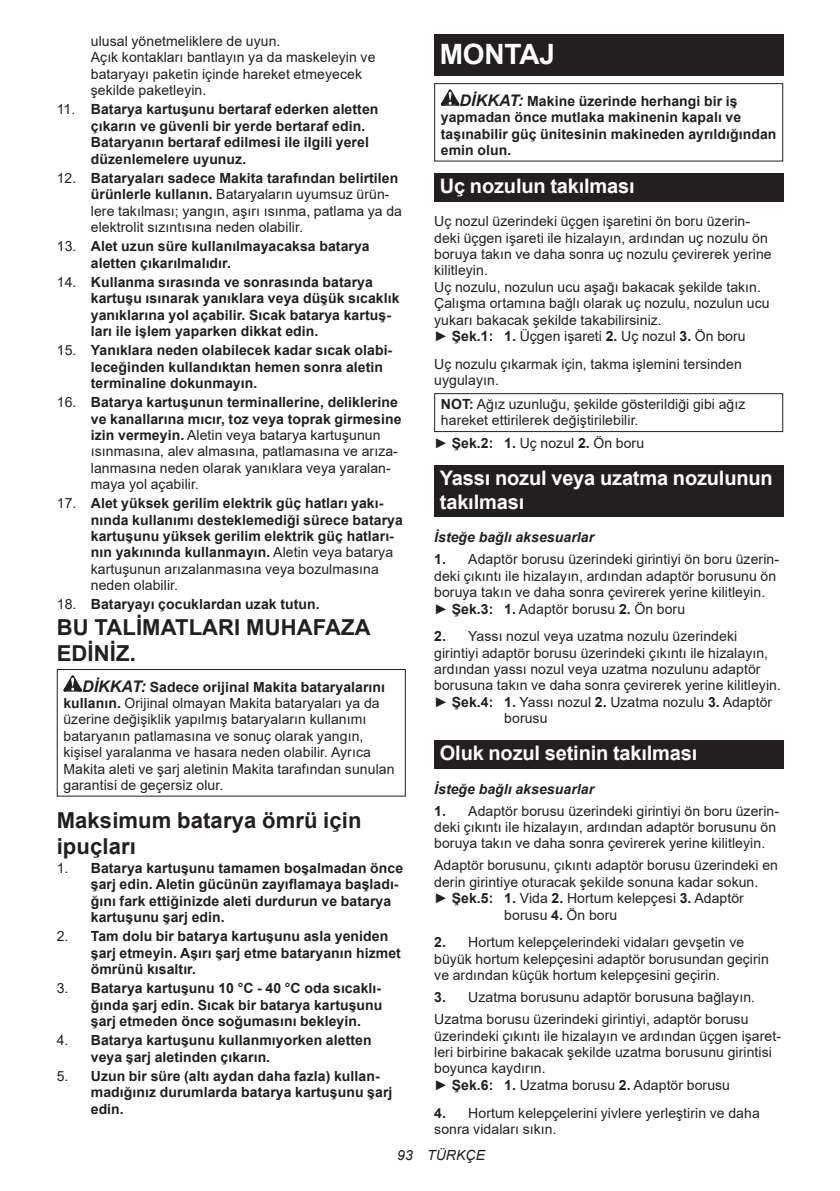
<style>
.page{position:relative;width:840px;height:1191px;background:#fff}
.page>*{position:absolute;margin:0;border:0;box-sizing:border-box;transform-origin:0 0}
.t1{font:700 28px "Arial";letter-spacing:-.01em;color:#fff}
.t2{font:700 22px/25.8px "Arial";letter-spacing:.005em;color:#231f20}
.t3{font:700 20px/23.4px "Arial";letter-spacing:-.01em;color:#fff}
.t4{font:14px/16.4px "Arial";letter-spacing:.005em;color:#231f20}
.t5{font:700 14px/16.4px "Arial";letter-spacing:.005em;color:#231f20}
.t6{font:italic 700 14px "Arial";letter-spacing:.005em;color:#231f20}
.t7{font:italic 14px "Arial";letter-spacing:.005em;color:#231f20}
.s1{font-weight:400}
.s2{font-weight:700}
.s3{font-weight:700;font-style:italic;font-size:16px}
.s4{font-style:italic;font-size:16px}
</style>
<div class="page">
<svg style="left:63px;top:675px;width:19px;height:16px"></svg>
<div style="left:57px;top:669px;width:348px;height:127px;border:1px solid #231f20"></div>
<div style="left:434px;top:34px;width:348px;height:41px;background:#231f20"></div>
<svg style="left:440px;top:89px;width:19px;height:17px"></svg>
<div style="left:434px;top:83px;width:348px;height:79px;border:1px solid #231f20"></div>
<div style="left:434px;top:173px;width:348px;height:28px;background:#231f20"></div>
<div style="left:434px;top:393px;width:348px;height:39px;border:1px solid #231f20"></div>
<div style="left:434px;top:465px;width:348px;height:52px;background:#231f20"></div>
<div style="left:434px;top:740px;width:348px;height:28px;background:#231f20"></div>
<p class="t4" style="left:91px;top:33px;width:286px">ulusal yönetmeliklere de uyun.<br>Açık kontakları bantlayın ya da maskeleyin ve bataryayı paketin içinde hareket etmeyecek şekilde paketleyin.</p>
<p class="t5" style="left:91px;top:101px;width:289px;text-indent:-34px"><span class="s1">11.</span> Batarya kartuşunu bertaraf ederken aletten çıkarın ve güvenli bir yerde bertaraf edin.<br>Bataryanın bertaraf edilmesi ile ilgili yerel düzenlemelere uyunuz.</p>
<p class="t4" style="left:91px;top:170px;width:312px;text-indent:-34px">12. <span class="s2">Bataryaları sadece Makita tarafından belirtilen ürünlerle kullanın.</span> Bataryaların uyumsuz ürün&shy;lere takılması; yangın, aşırı ısınma, patlama ya da elektrolit sızıntısına neden olabilir.</p>
<p class="t5" style="left:91px;top:238px;width:280px;text-indent:-34px"><span class="s1">13.</span> Alet uzun süre kullanılmayacaksa batarya aletten çıkarılmalıdır.</p>
<p class="t5" style="left:91px;top:274px;width:310px;text-indent:-34px"><span class="s1">14.</span> Kullanma sırasında ve sonrasında batarya kartuşu ısınarak yanıklara veya düşük sıcaklık yanıklarına yol açabilir. Sıcak batarya kartuş&shy;ları ile işlem yaparken dikkat edin.</p>
<p class="t5" style="left:91px;top:342px;width:303px;text-indent:-34px"><span class="s1">15.</span> Yanıklara neden olabilecek kadar sıcak olabi&shy;leceğinden kullandıktan hemen sonra aletin terminaline dokunmayın.</p>
<p class="t4" style="left:91px;top:394px;width:312px;text-indent:-34px">16. <span class="s2">Batarya kartuşunun terminallerine, deliklerine ve kanallarına mıcır, toz veya toprak girmesine izin vermeyin.</span> Aletin veya batarya kartuşunun ısınmasına, alev almasına, patlamasına ve arıza&shy;lanmasına neden olarak yanıklara veya yaralan&shy;maya yol açabilir.</p>
<p class="t5" style="left:91px;top:495px;width:313px;text-indent:-34px"><span class="s1">17.</span> Alet yüksek gerilim elektrik güç hatları yakı&shy;nında kullanımı desteklemediği sürece batarya kartuşunu yüksek gerilim elektrik güç hatları&shy;nın yakınında kullanmayın. <span class="s1">Aletin veya batarya kartuşunun arızalanmasına veya bozulmasına neden olabilir.</span></p>
<p class="t5" style="left:57px;top:596px;width:264px"><span class="s1">18.</span> Bataryayı çocuklardan uzak tutun.</p>
<h2 class="t2" style="left:57px;top:615px;width:315px">BU TALİMATLARI MUHAFAZA<br>EDİNİZ.</h2>
<p class="t4" style="left:63px;top:678px;width:332px;text-indent:19px"><span class="s3">DİKKAT:</span> <span class="s2">Sadece orijinal Makita bataryalarını kullanın.</span> Orijinal olmayan Makita bataryaları ya da üzerine değişiklik yapılmış bataryaların kullanımı bataryanın patlamasına ve sonuç olarak yangın, kişisel yaralanma ve hasara neden olabilir. Ayrıca Makita aleti ve şarj aletinin Makita tarafından sunulan garantisi de geçersiz olur.</p>
<h2 class="t2" style="left:57px;top:807px;width:306px">Maksimum batarya ömrü için ipuçları</h2>
<p class="t5" style="left:91px;top:860px;width:314px;text-indent:-34px"><span class="s1">1.</span> Batarya kartuşunu tamamen boşalmadan önce şarj edin. Aletin gücünün zayıflamaya başladı&shy;ğını fark ettiğinizde aleti durdurun ve batarya kartuşunu şarj edin.</p>
<p class="t5" style="left:91px;top:928px;width:311px;text-indent:-34px"><span class="s1">2.</span> Tam dolu bir batarya kartuşunu asla yeniden şarj etmeyin. Aşırı şarj etme bataryanın hizmet ömrünü kısaltır.</p>
<p class="t5" style="left:91px;top:980px;width:293px;text-align:justify;text-indent:-34px"><span class="s1">3.</span> Batarya kartuşunu 10 °C - 40 °C oda sıcaklı&shy;ğında şarj edin. Sıcak bir batarya kartuşunu şarj etmeden önce soğumasını bekleyin.</p>
<p class="t5" style="left:91px;top:1032px;width:282px;text-indent:-34px"><span class="s1">4.</span> Batarya kartuşunu kullanmıyorken aletten veya şarj aletinden çıkarın.</p>
<p class="t5" style="left:91px;top:1068px;width:303px;text-indent:-34px"><span class="s1">5.</span> Uzun bir süre (altı aydan daha fazla) kullan&shy;madığınız durumlarda batarya kartuşunu şarj edin.</p>
<h1 class="t1" style="left:439px;top:34px;width:116px">MONTAJ</h1>
<p class="t5" style="left:440px;top:93px;width:337px;text-indent:19px"><span class="s4">DİKKAT:</span> Makine üzerinde herhangi bir iş yapmadan önce mutlaka makinenin kapalı ve taşınabilir güç ünitesinin makineden ayrıldığından emin olun.</p>
<h3 class="t3" style="left:439px;top:174px;width:196px">Uç nozulun takılması</h3>
<p class="t4" style="left:434px;top:213px;width:339px">Uç nozul üzerindeki üçgen işaretini ön boru üzerin&shy;deki üçgen işareti ile hizalayın, ardından uç nozulu ön boruya takın ve daha sonra uç nozulu çevirerek yerine kilitleyin.<br>Uç nozulu, nozulun ucu aşağı bakacak şekilde takın.<br>Çalışma ortamına bağlı olarak uç nozulu, nozulun ucu yukarı bakacak şekilde takabilirsiniz.<br>► <span class="s2">Şek.1: 1.</span> Üçgen işareti <span class="s2">2.</span> Uç nozul <span class="s2">3.</span> Ön boru</p>
<p class="t4" style="left:434px;top:355px;width:309px">Uç nozulu çıkarmak için, takma işlemini tersinden uygulayın.</p>
<p class="t4" style="left:440px;top:396px;width:306px"><span class="s2">NOT:</span> Ağız uzunluğu, şekilde gösterildiği gibi ağız hareket ettirilerek değiştirilebilir.</p>
<p class="t4" style="left:434px;top:435px;width:211px">► <span class="s2">Şek.2: 1.</span> Uç nozul <span class="s2">2.</span> Ön boru</p>
<h3 class="t3" style="left:439px;top:467px;width:334px">Yassı nozul veya uzatma nozulunun takılması</h3>
<p class="t6" style="left:434px;top:528px;width:161px">İsteğe bağlı aksesuarlar</p>
<p class="t4" style="left:434px;top:551px;width:346px"><span class="s2">1.</span> Adaptör borusu üzerindeki girintiyi ön boru üzerin&shy;deki çıkıntı ile hizalayın, ardından adaptör borusunu ön boruya takın ve daha sonra çevirerek yerine kilitleyin. ► <span class="s2">Şek.3: 1.</span> Adaptör borusu <span class="s2">2.</span> Ön boru</p>
<p class="t4" style="left:434px;top:628px;width:304px"><span class="s2">2.</span> Yassı nozul veya uzatma nozulu üzerindeki</p>
<p class="t4" style="left:434px;top:644px;width:335px">girintiyi adaptör borusu üzerindeki çıkıntı ile hizalayın,</p>
<p class="t4" style="left:434px;top:661px;width:327px">ardından yassı nozul veya uzatma nozulunu adaptör</p>
<p class="t4" style="left:434px;top:677px;width:348px">borusuna takın ve daha sonra çevirerek yerine kilitleyin.</p>
<p class="t4" style="left:434px;top:693px;width:339px">► <span class="s2">Şek.4: 1.</span> Yassı nozul <span class="s2">2.</span> Uzatma nozulu <span class="s2">3.</span> Adaptör</p>
<p class="t4" style="left:504px;top:710px;width:45px">borusu</p>
<h3 class="t3" style="left:439px;top:741px;width:259px">Oluk nozul setinin takılması</h3>
<p class="t6" style="left:434px;top:779px;width:161px">İsteğe bağlı aksesuarlar</p>
<p class="t4" style="left:434px;top:802px;width:346px"><span class="s2">1.</span> Adaptör borusu üzerindeki girintiyi ön boru üzerin&shy;deki çıkıntı ile hizalayın, ardından adaptör borusunu ön boruya takın ve daha sonra çevirerek yerine kilitleyin.</p>
<p class="t4" style="left:434px;top:857px;width:345px">Adaptör borusunu, çıkıntı adaptör borusu üzerindeki en</p>
<p class="t4" style="left:434px;top:873px;width:325px">derin girintiye oturacak şekilde sonuna kadar sokun.</p>
<p class="t4" style="left:434px;top:890px;width:311px">► <span class="s2">Şek.5: 1.</span> Vida <span class="s2">2.</span> Hortum kelepçesi <span class="s2">3.</span> Adaptör</p>
<p class="t4" style="left:504px;top:906px;width:114px">borusu <span class="s2">4.</span> Ön boru</p>
<p class="t4" style="left:434px;top:934px;width:336px"><span class="s2">2.</span> Hortum kelepçelerindeki vidaları gevşetin ve büyük hortum kelepçesini adaptör borusundan geçirin ve ardından küçük hortum kelepçesini geçirin.</p>
<p class="t4" style="left:434px;top:986px;width:322px;line-height:22px"><span class="s2">3.</span> Uzatma borusunu adaptör borusuna bağlayın.<br>Uzatma borusu üzerindeki girintiyi, adaptör borusu</p>
<p class="t4" style="left:434px;top:1027px;width:348px">üzerindeki çıkıntı ile hizalayın ve ardından üçgen işaret&shy;leri birbirine bakacak şekilde uzatma borusunu girintisi boyunca kaydırın.<br>► <span class="s2">Şek.6: 1.</span> Uzatma borusu <span class="s2">2.</span> Adaptör borusu</p>
<p class="t4" style="left:434px;top:1104px;width:327px"><span class="s2">4.</span> Hortum kelepçelerini yivlere yerleştirin ve daha sonra vidaları sıkın.</p>
<p class="t7" style="left:397px;top:1146px;width:89px">93 TÜRKÇE</p>
</div>
